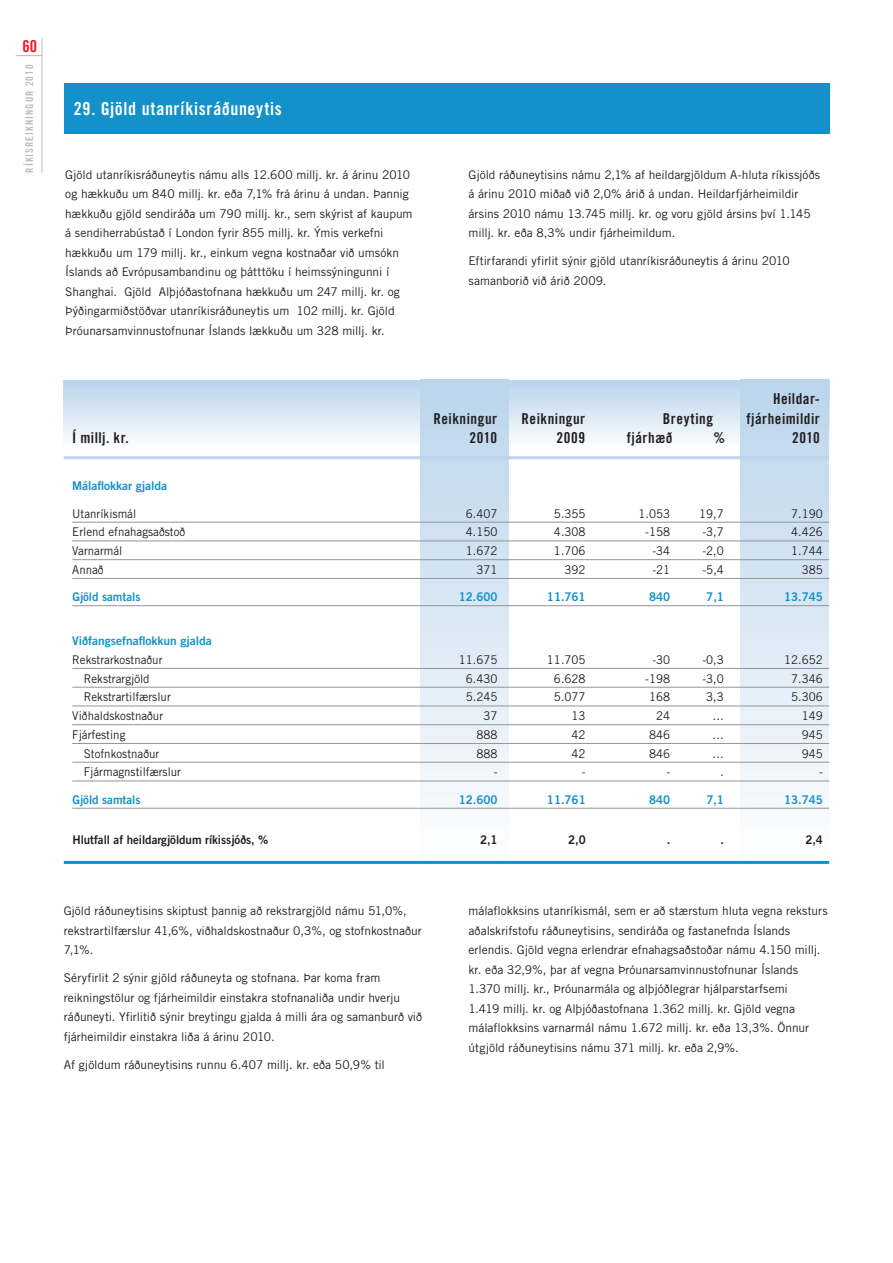
<style>
.page{position:relative;width:893px;height:1263px;background:#fff}
.page>*{position:absolute;margin:0;border:0;box-sizing:border-box;transform-origin:0 0}
.t1{font:18px "Trade Gothic LT Std Bd Cn 20";letter-spacing:.035em;color:#fff}
.t2{font:16.5px "Trade Gothic LT Std Bd Cn 20";color:#ee1d23}
.t3{font:15px "Trade Gothic LT Std Bd Cn 20";letter-spacing:.03em;color:#231f20}
.t4{font:12px/19.5px "Trade Gothic LT Std";color:#231f20}
.t5{font:12px "Trade Gothic LT Std";color:#231f20;scale:.96 1}
.t6{font:12px "Trade Gothic LT Std Bd 2";color:#1491ca;scale:.96 1}
.t7{font:12px "Trade Gothic LT Std Bd 2";color:#231f20;scale:.96 1}
.t8{font:12px "Trade Gothic LT Std Bd 2";color:#1491ca}
.t9{font:10.5px "Trade Gothic LT Std Bd Cn 20";letter-spacing:.1em;color:#bcbdc0}
</style>
<div class="page">
<hr style="left:42px;top:38px;width:1px;height:135px;background:#bcbdc0">
<svg style="left:16px;top:55px;width:27px;height:1px"></svg>
<div style="left:64px;top:380px;width:765px;height:68px;background:linear-gradient(to bottom,#bad4ec,#fbfcfe)"></div>
<div style="left:64px;top:83px;width:765px;height:51px;background:#1491ca"></div>
<div style="left:421px;top:380px;width:88px;height:483px;background:linear-gradient(to bottom,#bad4eb,#fcfcfd)"></div>
<div style="left:741px;top:380px;width:88px;height:482px;background:linear-gradient(to bottom,#bad4eb,#fcfcfd)"></div>
<hr style="left:64px;top:456px;width:765px;height:3px;background:#bbd5ec">
<hr style="left:72px;top:522px;width:757px;height:1px;background:#939598">
<hr style="left:72px;top:541px;width:757px;height:1px;background:#939598">
<hr style="left:72px;top:559px;width:757px;height:1px;background:#939598">
<hr style="left:72px;top:578px;width:757px;height:1px;background:#939598">
<hr style="left:72px;top:605px;width:757px;height:1px;background:#939598">
<hr style="left:72px;top:668px;width:757px;height:1px;background:#939598">
<hr style="left:72px;top:687px;width:757px;height:1px;background:#939598">
<hr style="left:72px;top:706px;width:757px;height:1px;background:#939598">
<hr style="left:72px;top:724px;width:757px;height:1px;background:#939598">
<hr style="left:72px;top:743px;width:757px;height:1px;background:#939598">
<hr style="left:72px;top:762px;width:757px;height:1px;background:#939598">
<hr style="left:72px;top:781px;width:757px;height:1px;background:#939598">
<hr style="left:72px;top:808px;width:757px;height:1px;background:#939598">
<hr style="left:64px;top:861px;width:765px;height:3px;background:#1491ca">
<h2 class="t2" style="left:22px;top:36px;width:16px">60</h2>
<p class="t9" style="left:23px;top:173px;width:110px;rotate:-90deg">RÍKISREIKNINGUR 2010</p>
<h1 class="t1" style="left:74px;top:98px;width:210px">29. Gjöld utanríkisráðuneytis</h1>
<p class="t4" style="left:65px;top:165px;width:349px">Gjöld utanríkisráðuneytis námu alls 12.600 millj. kr. á árinu 2010 og hækkuðu um 840 millj. kr. eða 7,1% frá árinu á undan. Þannig hækkuðu gjöld sendiráða um 790 millj. kr., sem skýrist af kaupum á sendiherrabústað í London fyrir 855 millj. kr. Ýmis verkefni hækkuðu um 179 millj. kr., einkum vegna kostnaðar við umsókn Íslands að Evrópusambandinu og þátttöku í heimssýningunni í Shanghai. Gjöld Alþjóðastofnana hækkuðu um 247 millj. kr. og Þýðingarmiðstöðvar utanríkisráðuneytis um 102 millj. kr. Gjöld Þróunarsamvinnustofnunar Íslands lækkuðu um 328 millj. kr.</p>
<p class="t4" style="left:468px;top:165px;width:353px">Gjöld ráðuneytisins námu 2,1% af heildargjöldum A-hluta ríkissjóðs á árinu 2010 miðað við 2,0% árið á undan. Heildarfjárheimildir ársins 2010 námu 13.745 millj. kr. og voru gjöld ársins því 1.145 millj. kr. eða 8,3% undir fjárheimildum.</p>
<p class="t4" style="left:468px;top:251px;width:323px">Eftirfarandi yfirlit sýnir gjöld utanríkisráðuneytis á árinu 2010 samanborið við árið 2009.</p>
<p class="t3" style="left:773px;top:390px;width:48px">Heildar-</p>
<p class="t3" style="left:433px;top:409px;width:65px">Reikningur</p>
<p class="t3" style="left:522px;top:409px;width:65px">Reikningur</p>
<p class="t3" style="left:663px;top:409px;width:52px">Breyting</p>
<p class="t3" style="left:746px;top:409px;width:75px">fjárheimildir</p>
<p class="t3" style="left:72px;top:429px;width:58px">Í millj. kr.</p>
<p class="t3" style="left:469px;top:429px;width:29px">2010</p>
<p class="t3" style="left:557px;top:429px;width:30px">2009</p>
<p class="t3" style="left:627px;top:429px;width:47px">fjárhæð</p>
<p class="t3" style="left:713px;top:429px;width:13px">%</p>
<p class="t3" style="left:792px;top:429px;width:29px">2010</p>
<p class="t8" style="left:72px;top:478px;width:97px">Málaflokkar gjalda</p>
<p class="t5" style="left:72px;top:506px;width:68px">Utanríkismál</p>
<p class="t5" style="left:466px;top:506px;width:34px">6.407</p>
<p class="t5" style="left:554px;top:506px;width:34px">5.355</p>
<p class="t5" style="left:639px;top:506px;width:34px">1.053</p>
<p class="t5" style="left:699px;top:506px;width:27px">19,7</p>
<p class="t5" style="left:791px;top:506px;width:34px">7.190</p>
<p class="t5" style="left:72px;top:525px;width:119px">Erlend efnahagsaðstoð</p>
<p class="t5" style="left:466px;top:525px;width:34px">4.150</p>
<p class="t5" style="left:554px;top:525px;width:34px">4.308</p>
<p class="t5" style="left:645px;top:525px;width:27px">-158</p>
<p class="t5" style="left:702px;top:525px;width:24px">-3,7</p>
<p class="t5" style="left:791px;top:525px;width:34px">4.426</p>
<p class="t5" style="left:72px;top:544px;width:54px">Varnarmál</p>
<p class="t5" style="left:466px;top:544px;width:34px">1.672</p>
<p class="t5" style="left:554px;top:544px;width:34px">1.706</p>
<p class="t5" style="left:652px;top:544px;width:20px">-34</p>
<p class="t5" style="left:702px;top:544px;width:24px">-2,0</p>
<p class="t5" style="left:791px;top:544px;width:34px">1.744</p>
<p class="t5" style="left:72px;top:562px;width:34px">Annað</p>
<p class="t5" style="left:476px;top:562px;width:23px">371</p>
<p class="t5" style="left:564px;top:562px;width:23px">392</p>
<p class="t5" style="left:652px;top:562px;width:20px">-21</p>
<p class="t5" style="left:702px;top:562px;width:24px">-5,4</p>
<p class="t5" style="left:802px;top:562px;width:23px">385</p>
<p class="t6" style="left:72px;top:589px;width:72px">Gjöld samtals</p>
<p class="t6" style="left:459px;top:589px;width:42px">12.600</p>
<p class="t6" style="left:547px;top:589px;width:42px">11.761</p>
<p class="t6" style="left:649px;top:589px;width:23px">840</p>
<p class="t6" style="left:706px;top:589px;width:20px">7,1</p>
<p class="t6" style="left:784px;top:589px;width:42px">13.745</p>
<p class="t8" style="left:72px;top:633px;width:141px">Viðfangsefnaflokkun gjalda</p>
<p class="t5" style="left:72px;top:652px;width:95px">Rekstrarkostnaður</p>
<p class="t5" style="left:459px;top:652px;width:42px">11.675</p>
<p class="t5" style="left:547px;top:652px;width:42px">11.705</p>
<p class="t5" style="left:652px;top:652px;width:20px">-30</p>
<p class="t5" style="left:702px;top:652px;width:24px">-0,3</p>
<p class="t5" style="left:784px;top:652px;width:42px">12.652</p>
<p class="t5" style="left:84px;top:671px;width:70px">Rekstrargjöld</p>
<p class="t5" style="left:466px;top:671px;width:34px">6.430</p>
<p class="t5" style="left:554px;top:671px;width:34px">6.628</p>
<p class="t5" style="left:645px;top:671px;width:27px">-198</p>
<p class="t5" style="left:702px;top:671px;width:24px">-3,0</p>
<p class="t5" style="left:791px;top:671px;width:34px">7.346</p>
<p class="t5" style="left:84px;top:690px;width:92px">Rekstrartilfærslur</p>
<p class="t5" style="left:466px;top:690px;width:34px">5.245</p>
<p class="t5" style="left:554px;top:690px;width:34px">5.077</p>
<p class="t5" style="left:649px;top:690px;width:23px">168</p>
<p class="t5" style="left:706px;top:690px;width:20px">3,3</p>
<p class="t5" style="left:791px;top:690px;width:34px">5.306</p>
<p class="t5" style="left:72px;top:709px;width:96px">Viðhaldskostnaður</p>
<p class="t5" style="left:483px;top:709px;width:16px">37</p>
<p class="t5" style="left:572px;top:709px;width:16px">13</p>
<p class="t5" style="left:656px;top:709px;width:16px">24</p>
<p class="t5" style="left:712px;top:709px;width:14px">…</p>
<p class="t5" style="left:802px;top:709px;width:23px">149</p>
<p class="t5" style="left:72px;top:727px;width:57px">Fjárfesting</p>
<p class="t5" style="left:476px;top:727px;width:23px">888</p>
<p class="t5" style="left:572px;top:727px;width:16px">42</p>
<p class="t5" style="left:649px;top:727px;width:23px">846</p>
<p class="t5" style="left:712px;top:727px;width:13px">…</p>
<p class="t5" style="left:802px;top:727px;width:23px">945</p>
<p class="t5" style="left:84px;top:746px;width:80px">Stofnkostnaður</p>
<p class="t5" style="left:476px;top:746px;width:23px">888</p>
<p class="t5" style="left:572px;top:746px;width:16px">42</p>
<p class="t5" style="left:649px;top:746px;width:23px">846</p>
<p class="t5" style="left:712px;top:746px;width:13px">…</p>
<p class="t5" style="left:802px;top:746px;width:23px">945</p>
<p class="t5" style="left:84px;top:765px;width:103px">Fjármagnstilfærslur</p>
<p class="t5" style="left:494px;top:765px;width:5px">-</p>
<p class="t5" style="left:582px;top:765px;width:5px">-</p>
<p class="t5" style="left:666px;top:765px;width:5px">-</p>
<p class="t5" style="left:720px;top:765px;width:5px">.</p>
<p class="t5" style="left:819px;top:765px;width:5px">-</p>
<p class="t6" style="left:72px;top:792px;width:72px">Gjöld samtals</p>
<p class="t6" style="left:459px;top:792px;width:42px">12.600</p>
<p class="t6" style="left:547px;top:792px;width:42px">11.761</p>
<p class="t6" style="left:649px;top:792px;width:23px">840</p>
<p class="t6" style="left:706px;top:792px;width:20px">7,1</p>
<p class="t6" style="left:784px;top:792px;width:42px">13.745</p>
<p class="t7" style="left:72px;top:832px;width:206px">Hlutfall af heildargjöldum ríkissjóðs, %</p>
<p class="t7" style="left:480px;top:832px;width:20px">2,1</p>
<p class="t7" style="left:568px;top:832px;width:20px">2,0</p>
<p class="t7" style="left:667px;top:832px;width:5px">.</p>
<p class="t7" style="left:720px;top:832px;width:5px">.</p>
<p class="t7" style="left:805px;top:832px;width:20px">2,4</p>
<p class="t4" style="left:64px;top:901px;width:360px">Gjöld ráðuneytisins skiptust þannig að rekstrargjöld námu 51,0%, rekstrartilfærslur 41,6%, viðhaldskostnaður 0,3%, og stofnkostnaður<br>7,1%.</p>
<p class="t4" style="left:64px;top:968px;width:360px">Séryfirlit 2 sýnir gjöld ráðuneyta og stofnana. Þar koma fram reikningstölur og fjárheimildir einstakra stofnanaliða undir hverju ráðuneyti. Yfirlitið sýnir breytingu gjalda á milli ára og samanburð við fjárheimildir einstakra liða á árinu 2010.</p>
<p class="t4" style="left:64px;top:1054px;width:323px">Af gjöldum ráðuneytisins runnu 6.407 millj. kr. eða 50,9% til</p>
<p class="t4" style="left:468px;top:901px;width:361px">málaflokksins utanríkismál, sem er að stærstum hluta vegna reksturs aðalskrifstofu ráðuneytisins, sendiráða og fastanefnda Íslands erlendis. Gjöld vegna erlendrar efnahagsaðstoðar námu 4.150 millj. kr. eða 32,9%, þar af vegna Þróunarsamvinnustofnunar Íslands 1.370 millj. kr., Þróunarmála og alþjóðlegrar hjálparstarfsemi<br>1.419 millj. kr. og Alþjóðastofnana 1.362 millj. kr. Gjöld vegna málaflokksins varnarmál námu 1.672 millj. kr. eða 13,3%. Önnur útgjöld ráðuneytisins námu 371 millj. kr. eða 2,9%.</p>
</div>
